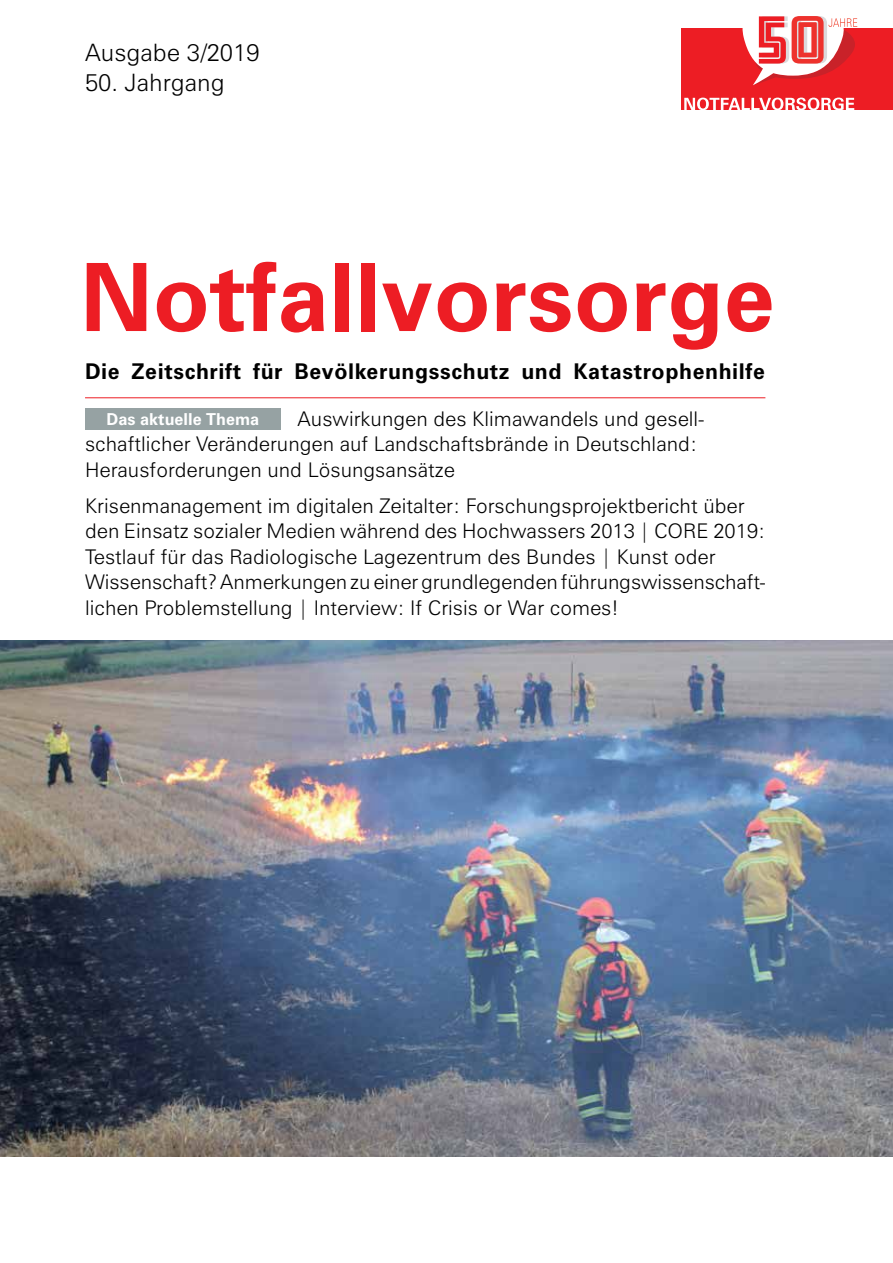
<style>
.page{position:relative;width:893px;height:1263px;background:#fff}
.page>*{position:absolute;margin:0;border:0;box-sizing:border-box;transform-origin:0 0}
.t1{font:700 94.5px "Zurich BT";color:#ed1d24}
.t2{font:300 24px "Zurich BT";color:#000}
.t3{font:700 21.75px "Zurich BT";letter-spacing:.025em;color:#000}
.t4{font:300 20.25px/25.5px "Zurich BT";color:#000}
.t5{font:700 16.5px "Zurich BT";color:#fff}
</style>
<div class="page">
<hr style="left:85px;top:397px;width:680px;height:1px;background:#ed1d24">
<div style="left:85px;top:409px;width:196px;height:21px;background:#96a2a3"></div>
<div style="left:681px;top:29px;width:212px;height:81px;background:#ed1d24"></div>
<svg style="left:684px;top:98px;width:170px;height:12px"></svg>
<svg style="left:737px;top:16px;width:120px;height:69px"></svg>
<img style="left:0;top:640px;width:893px;height:517px">
<p class="t2" style="left:85px;top:38px;width:176px">Ausgabe 3/2019</p>
<p class="t2" style="left:85px;top:68px;width:141px">50. Jahrgang</p>
<h1 class="t1" style="left:80px;top:240px;width:697px">Notfallvorsorge</h1>
<p class="t3" style="left:85px;top:357px;width:681px">Die Zeitschrift für Bevölkerungsschutz und Katastrophenhilfe</p>
<p class="t4" style="left:85px;top:406px;width:620px;text-indent:213px">Auswirkungen des Klimawandels und gesell&shy;schaftlicher Veränderungen auf Landschaftsbrände in Deutschland:<br>Herausforderungen und Lösungsansätze</p>
<p class="t4" style="left:85px;top:493px;width:682px">Krisenmanagement im digitalen Zeitalter: Forschungsprojektbericht über den Einsatz sozialer Medien während des Hochwassers 2013 | CORE 2019:<br>Testlauf für das Radiologische Lagezentrum des Bundes | Kunst oder Wissenschaft? Anmerkungen zu einer grundlegenden führungswissenschaft&shy;lichen Problemstellung | Interview: If Crisis or War comes!</p>
<p class="t5" style="left:106px;top:409px;width:154px">Das aktuelle Thema</p>
</div>
